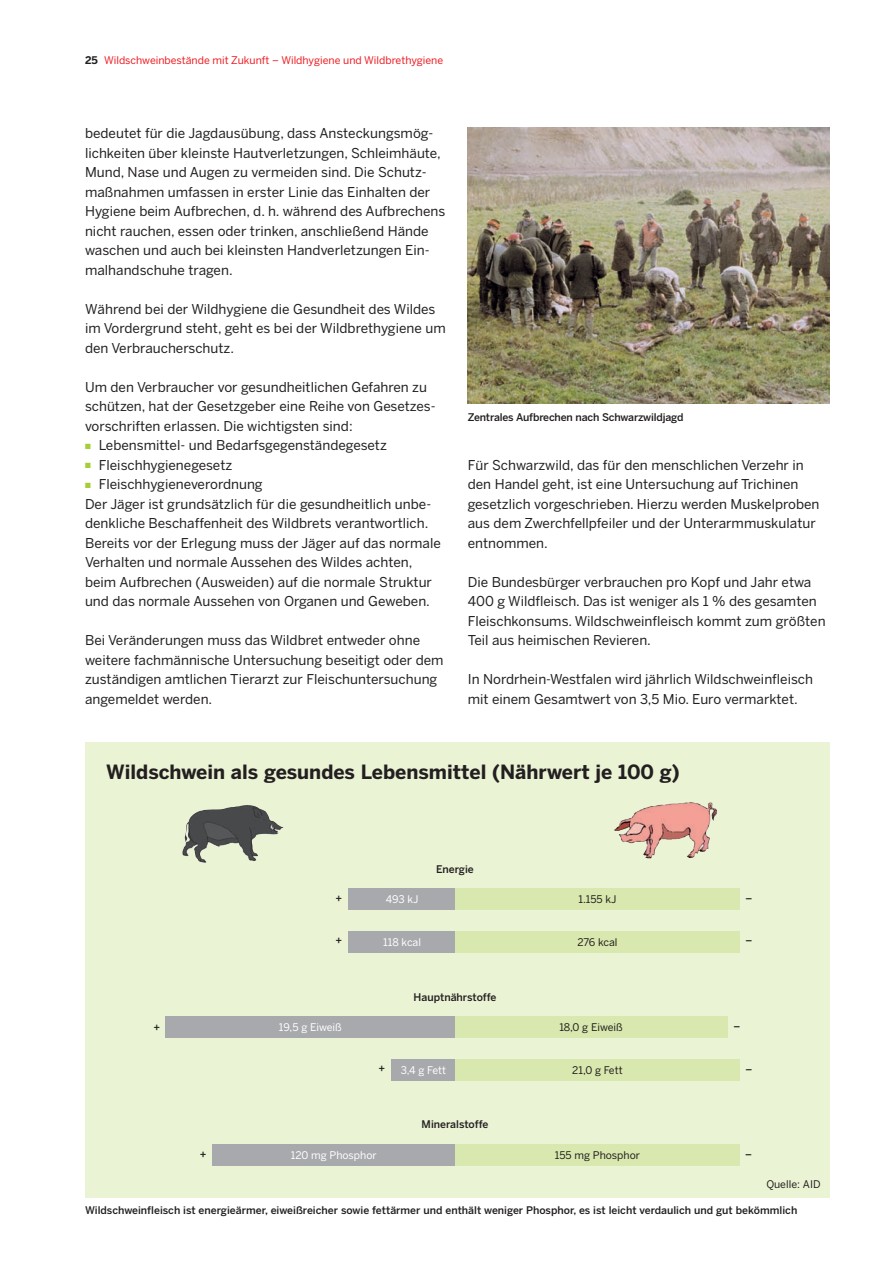
<style>
.page{position:relative;width:893px;height:1263px;background:#fff}
.page>*{position:absolute;margin:0;border:0;box-sizing:border-box;transform-origin:0 0}
.t1{font:700 19.5px "Benton Sans";color:#231f20}
.t2{font:13.5px/19.5px "Benton Sans";color:#231f20}
.t3{font:500 10.5px "Benton Sans";color:#231f20}
.t4{font:10.5px "Benton Sans";color:#ee1d23}
.t5{font:10.5px "Benton Sans";color:#231f20}
.t6{font:10.5px "Benton Sans";color:#fff}
.s1{font-weight:700;color:#231f20}
.s2{color:#a6ce39}
</style>
<div class="page">
<div style="left:85px;top:742px;width:744px;height:455px;background:#eaf3d4"></div>
<div style="left:349px;top:889px;width:106px;height:21px;background:#a8a9ad"></div>
<div style="left:455px;top:889px;width:285px;height:21px;background:#d9e8ae"></div>
<div style="left:349px;top:931px;width:106px;height:21px;background:#a8a9ad"></div>
<div style="left:455px;top:931px;width:285px;height:21px;background:#d9e8ae"></div>
<div style="left:166px;top:1016px;width:289px;height:21px;background:#a8a9ad"></div>
<div style="left:455px;top:1016px;width:272px;height:21px;background:#d9e8ae"></div>
<div style="left:391px;top:1059px;width:64px;height:21px;background:#a8a9ad"></div>
<div style="left:455px;top:1059px;width:285px;height:21px;background:#d9e8ae"></div>
<div style="left:213px;top:1144px;width:242px;height:21px;background:#a8a9ad"></div>
<div style="left:455px;top:1144px;width:285px;height:21px;background:#d9e8ae"></div>
<img style="left:207px;top:827px;width:76px;height:34px">
<img style="left:614px;top:802px;width:103px;height:56px">
<img style="left:468px;top:128px;width:361px;height:276px">
<p class="t4" style="left:85px;top:54px;width:360px"><span class="s1">25</span> Wildschweinbestände mit Zukunft – Wildhygiene und Wildbrethygiene</p>
<p class="t2" style="left:85px;top:124px;width:362px">bedeutet für die Jagdausübung, dass Ansteckungsmög&shy;lichkeiten über kleinste Hautverletzungen, Schleimhäute, Mund, Nase und Augen zu vermeiden sind. Die Schutz&shy;maßnahmen umfassen in erster Linie das Einhalten der Hygiene beim Aufbrechen, d. h. während des Aufbrechens nicht rauchen, essen oder trinken, anschließend Hände waschen und auch bei kleinsten Handverletzungen Ein&shy;malhandschuhe tragen.</p>
<p class="t2" style="left:85px;top:299px;width:362px">Während bei der Wildhygiene die Gesundheit des Wildes im Vordergrund steht, geht es bei der Wildbrethygiene um den Verbraucherschutz.</p>
<p class="t2" style="left:85px;top:377px;width:352px">Um den Verbraucher vor gesundheitlichen Gefahren zu schützen, hat der Gesetzgeber eine Reihe von Gesetzes&shy;vorschriften erlassen. Die wichtigsten sind:</p>
<p class="t2" style="left:85px;top:436px;width:303px"><span class="s2">■</span> Lebensmittel- und Bedarfsgegenständegesetz</p>
<p class="t2" style="left:85px;top:455px;width:149px"><span class="s2">■</span> Fleischhygienegesetz</p>
<p class="t2" style="left:85px;top:475px;width:357px"><span class="s2">■</span> Fleischhygieneverordnung<br>Der Jäger ist grundsätzlich für die gesundheitlich unbe&shy;denkliche Beschaffenheit des Wildbrets verantwortlich.<br>Bereits vor der Erlegung muss der Jäger auf das normale Verhalten und normale Aussehen des Wildes achten, beim Aufbrechen (Ausweiden) auf die normale Struktur und das normale Aussehen von Organen und Geweben.</p>
<p class="t2" style="left:85px;top:631px;width:360px">Bei Veränderungen muss das Wildbret entweder ohne weitere fachmännische Untersuchung beseitigt oder dem zuständigen amtlichen Tierarzt zur Fleischuntersuchung angemeldet werden.</p>
<p class="t3" style="left:468px;top:411px;width:217px">Zentrales Aufbrechen nach Schwarzwildjagd</p>
<p class="t2" style="left:468px;top:455px;width:353px">Für Schwarzwild, das für den menschlichen Verzehr in den Handel geht, ist eine Untersuchung auf Trichinen gesetzlich vorgeschrieben. Hierzu werden Muskelproben aus dem Zwerchfellpfeiler und der Unterarmmuskulatur entnommen.</p>
<p class="t2" style="left:468px;top:572px;width:359px">Die Bundesbürger verbrauchen pro Kopf und Jahr etwa 400 g Wildfleisch. Das ist weniger als 1 % des gesamten Fleischkonsums. Wildschweinfleisch kommt zum größten Teil aus heimischen Revieren.</p>
<p class="t2" style="left:468px;top:670px;width:347px">In Nordrhein-Westfalen wird jährlich Wildschweinfleisch mit einem Gesamtwert von 3,5 Mio. Euro vermarktet.</p>
<h1 class="t1" style="left:106px;top:760px;width:575px">Wildschwein als gesundes Lebensmittel (Nährwert je 100 g)</h1>
<p class="t3" style="left:154px;top:1021px;width:8px">+</p>
<p class="t3" style="left:335px;top:892px;width:8px">+</p>
<p class="t3" style="left:335px;top:934px;width:8px">+</p>
<p class="t6" style="left:386px;top:894px;width:34px">493 kJ</p>
<p class="t6" style="left:383px;top:936px;width:39px">118 kcal</p>
<p class="t3" style="left:436px;top:863px;width:39px">Energie</p>
<p class="t5" style="left:578px;top:894px;width:40px">1.155 kJ</p>
<p class="t5" style="left:577px;top:936px;width:42px">276 kcal</p>
<p class="t3" style="left:746px;top:892px;width:8px">–</p>
<p class="t3" style="left:746px;top:934px;width:8px">–</p>
<p class="t6" style="left:279px;top:1021px;width:64px">19,5 g Eiweiß</p>
<p class="t3" style="left:414px;top:991px;width:84px">Hauptnährstoffe</p>
<p class="t3" style="left:378px;top:1062px;width:8px">+</p>
<p class="t6" style="left:401px;top:1064px;width:47px">3,4 g Fett</p>
<p class="t5" style="left:559px;top:1021px;width:65px">18,0 g Eiweiß</p>
<p class="t5" style="left:572px;top:1064px;width:52px">21,0 g Fett</p>
<p class="t3" style="left:734px;top:1020px;width:8px">–</p>
<p class="t3" style="left:746px;top:1063px;width:8px">–</p>
<p class="t3" style="left:422px;top:1118px;width:68px">Mineralstoffe</p>
<p class="t6" style="left:291px;top:1149px;width:87px">120 mg Phosphor</p>
<p class="t5" style="left:555px;top:1149px;width:87px">155 mg Phosphor</p>
<p class="t3" style="left:200px;top:1148px;width:8px">+</p>
<p class="t3" style="left:745px;top:1148px;width:8px">–</p>
<p class="t5" style="left:766px;top:1178px;width:56px">Quelle: AID</p>
<p class="t3" style="left:85px;top:1204px;width:714px">Wildschweinfleisch ist energieärmer, eiweißreicher sowie fettärmer und enthält weniger Phosphor, es ist leicht verdaulich und gut bekömmlich</p>
</div>
